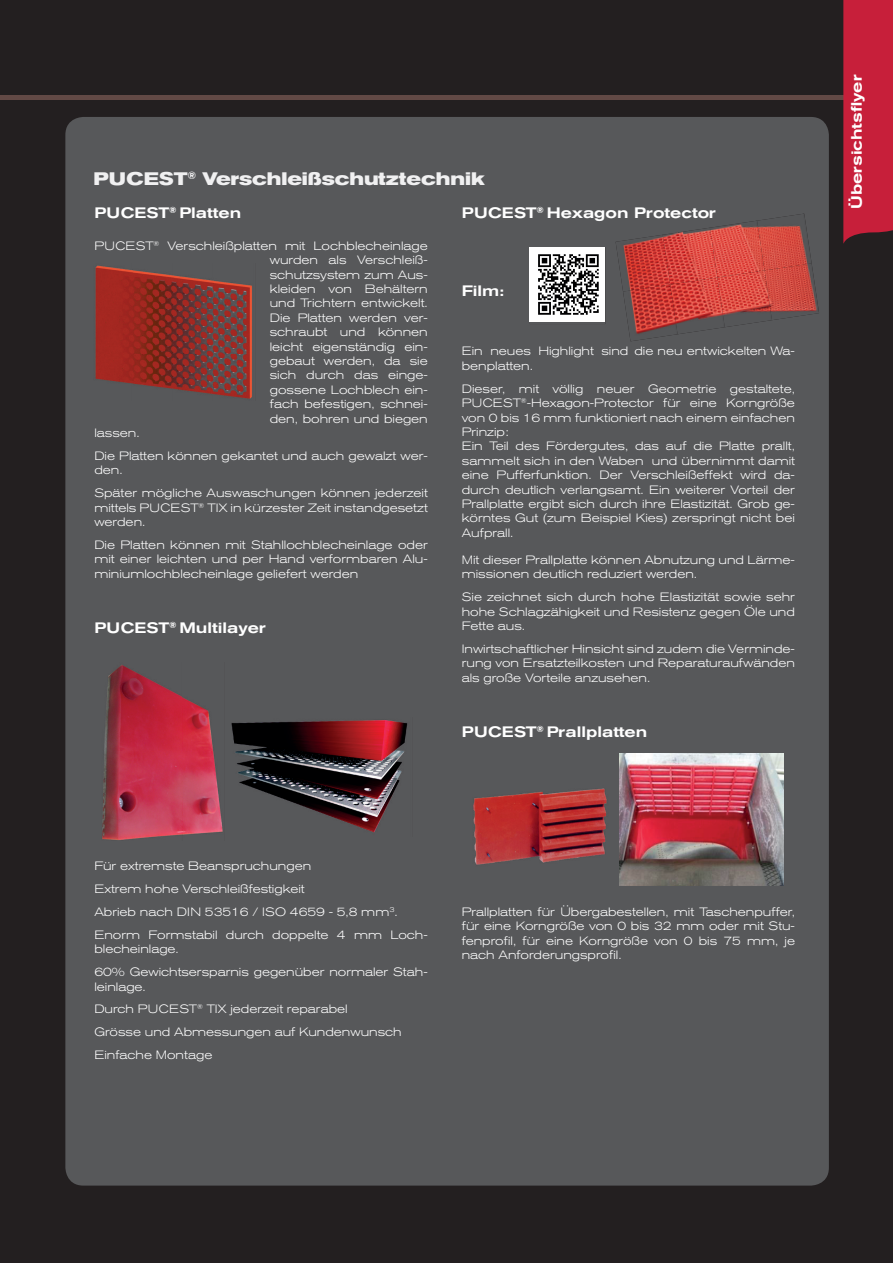
<style>
.page{position:relative;width:893px;height:1263px;background:#231f20}
.page>*{position:absolute;margin:0;border:0;box-sizing:border-box;transform-origin:0 0}
.t1{font:700 expanded 18px "Akzidenz Grotesk BQ";color:#f0f0f1}
.t2{font:500 expanded 15px "Akzidenz Grotesk BQ";color:#fff}
.t3{font:300 expanded 12px/14.4px "Akzidenz Grotesk BQ";color:#fff}
</style>
<div class="page">
<hr style="left:0;top:96px;width:844px;height:4px;background:#624945">
<div style="left:65px;top:117px;width:764px;height:1068px;background:#57585a"></div>
<img style="left:231px;top:717px;width:181px;height:120px">
<img style="left:100px;top:662px;width:124px;height:178px">
<img style="left:530px;top:247px;width:76px;height:77px">
<img style="left:530px;top:247px;width:75px;height:75px">
<img style="left:462px;top:768px;width:158px;height:107px">
<img style="left:620px;top:754px;width:164px;height:132px">
<img style="left:93px;top:264px;width:162px;height:136px">
<img style="left:616px;top:235px;width:47px;height:57px">
<img style="left:663px;top:228px;width:47px;height:56px">
<img style="left:710px;top:221px;width:47px;height:56px">
<img style="left:757px;top:214px;width:55px;height:56px">
<img style="left:623px;top:284px;width:55px;height:57px">
<img style="left:670px;top:277px;width:55px;height:57px">
<img style="left:717px;top:270px;width:55px;height:57px">
<img style="left:764px;top:263px;width:55px;height:57px">
<div style="left:843px;top:0;width:50px;height:244px;background:#c71f3a"></div>
<h1 class="t1" style="left:94px;top:169px;width:392px">PUCEST<sup>®</sup> Verschleißschutztechnik</h1>
<p class="t2" style="left:94px;top:204px;width:148px">PUCEST<sup>®</sup> Platten</p>
<p class="t3" style="left:94px;top:238px;width:335px">PUCEST<sup>®</sup> Verschleißplatten mit Lochblecheinlage</p>
<p class="t3" style="left:270px;top:253px;width:159px">wurden als Verschleiß-</p>
<p class="t3" style="left:270px;top:267px;width:159px">schutzsystem zum Aus-</p>
<p class="t3" style="left:270px;top:282px;width:159px">kleiden von Behältern</p>
<p class="t3" style="left:270px;top:296px;width:159px">und Trichtern entwickelt.</p>
<p class="t3" style="left:270px;top:310px;width:159px">Die Platten werden ver-</p>
<p class="t3" style="left:270px;top:325px;width:159px">schraubt und können</p>
<p class="t3" style="left:270px;top:339px;width:159px">leicht eigenständig ein-</p>
<p class="t3" style="left:270px;top:354px;width:159px">gebaut werden, da sie</p>
<p class="t3" style="left:270px;top:368px;width:159px">sich durch das einge-</p>
<p class="t3" style="left:270px;top:382px;width:159px">gossene Lochblech ein-</p>
<p class="t3" style="left:270px;top:397px;width:159px">fach befestigen, schnei-</p>
<p class="t3" style="left:270px;top:411px;width:159px">den, bohren und biegen</p>
<p class="t3" style="left:94px;top:426px;width:47px">lassen.</p>
<p class="t3" style="left:94px;top:449px;width:335px">Die Platten können gekantet und auch gewalzt wer&shy;den.</p>
<p class="t3" style="left:94px;top:486px;width:335px;text-align:justify">Später mögliche Auswaschungen können jederzeit mittels PUCEST<sup>®</sup> TIX in kürzester Zeit instandgesetzt werden.</p>
<p class="t3" style="left:94px;top:538px;width:335px;text-align:justify">Die Platten können mit Stahllochblecheinlage oder mit einer leichten und per Hand verformbaren Alu&shy;miniumlochblecheinlage geliefert werden</p>
<p class="t2" style="left:462px;top:204px;width:256px">PUCEST<sup>®</sup> Hexagon Protector</p>
<p class="t2" style="left:462px;top:282px;width:44px">Film:</p>
<p class="t3" style="left:462px;top:344px;width:335px">Ein neues Highlight sind die neu entwickelten Wa&shy;benplatten.</p>
<p class="t3" style="left:462px;top:381px;width:335px">Dieser, mit völlig neuer Geometrie gestaltete, PUCEST<sup>®</sup>-Hexagon-Protector für eine Korngröße von 0 bis 16 mm funktioniert nach einem einfachen Prinzip:<br>Ein Teil des Fördergutes, das auf die Platte prallt, sammelt sich in den Waben und übernimmt damit eine Pufferfunktion. Der Verschleißeffekt wird da&shy;durch deutlich verlangsamt. Ein weiterer Vorteil der Prallplatte ergibt sich durch ihre Elastizität. Grob ge&shy;körntes Gut (zum Beispiel Kies) zerspringt nicht bei Aufprall.</p>
<p class="t3" style="left:462px;top:553px;width:335px">Mit dieser Prallplatte können Abnutzung und Lärme&shy;missionen deutlich reduziert werden.</p>
<p class="t3" style="left:462px;top:590px;width:335px;text-align:justify">Sie zeichnet sich durch hohe Elastizität sowie sehr hohe Schlagzähigkeit und Resistenz gegen Öle und Fette aus.</p>
<p class="t3" style="left:462px;top:642px;width:335px;text-align:justify">Inwirtschaftlicher Hinsicht sind zudem die Verminde&shy;rung von Ersatzteilkosten und Reparaturaufwänden als große Vorteile anzusehen.</p>
<p class="t2" style="left:94px;top:619px;width:173px">PUCEST<sup>®</sup> Multilayer</p>
<p class="t2" style="left:462px;top:723px;width:187px">PUCEST<sup>®</sup> Prallplatten</p>
<p class="t3" style="left:94px;top:854px;width:335px;line-height:23px">Für extremste Beanspruchungen<br>Extrem hohe Verschleißfestigkeit<br>Abrieb nach DIN 53516 / ISO 4659 - 5,8 mm<sup>3</sup>.<br>Enorm Formstabil durch doppelte 4 mm Loch-</p>
<p class="t3" style="left:94px;top:938px;width:335px;line-height:23px">blecheinlage.<br>60% Gewichtsersparnis gegenüber normaler Stah-</p>
<p class="t3" style="left:94px;top:975px;width:309px;line-height:23px">leinlage.<br>Durch PUCEST<sup>®</sup> TIX jederzeit reparabel<br>Grösse und Abmessungen auf Kundenwunsch<br>Einfache Montage</p>
<p class="t3" style="left:462px;top:904px;width:335px;text-align:justify">Prallplatten für Übergabestellen, mit Taschenpuffer, für eine Korngröße von 0 bis 32 mm oder mit Stu&shy;fenprofil, für eine Korngröße von 0 bis 75 mm, je nach Anforderungsprofil.</p>
<p class="t2" style="left:848px;top:209px;width:136px;rotate:-90deg">Übersichtsflyer</p>
</div>
